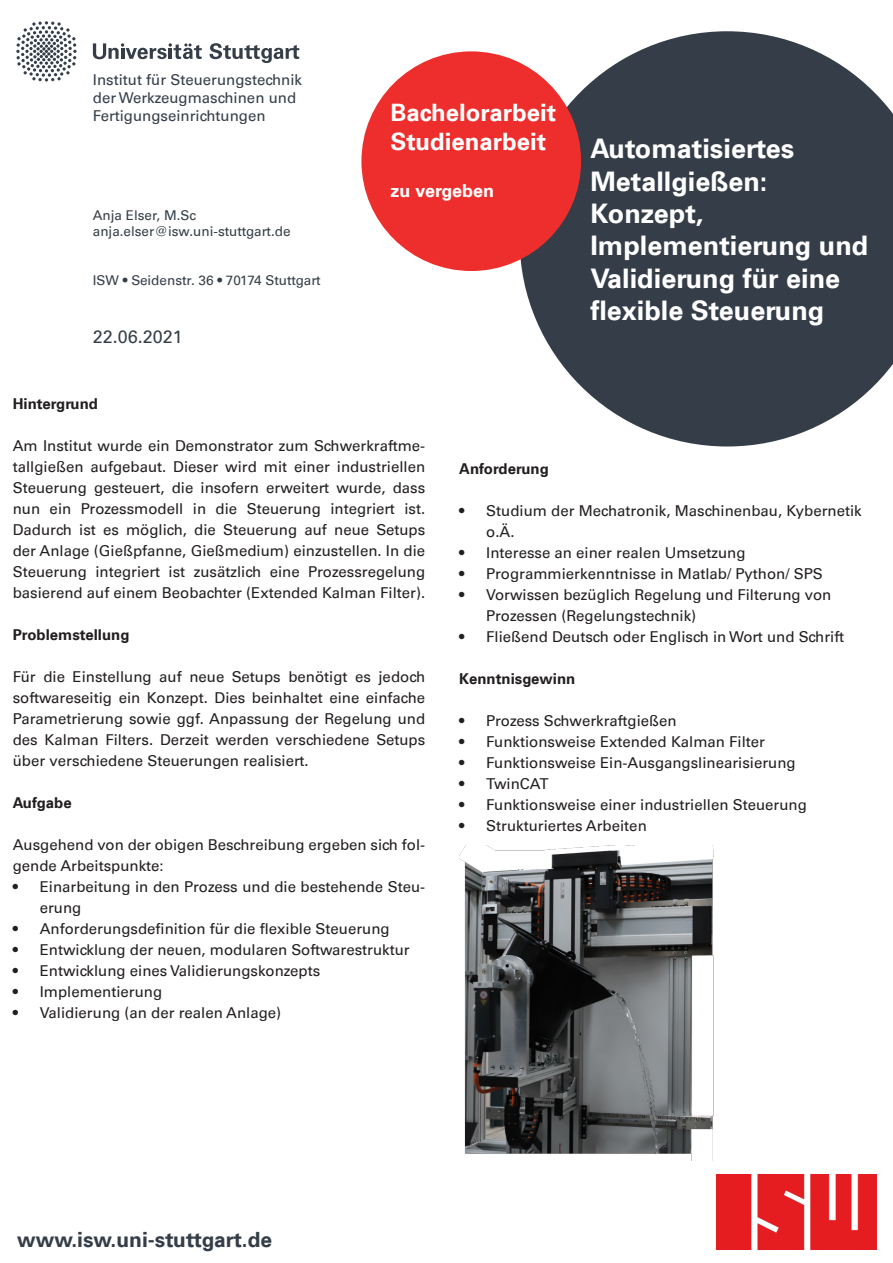
<style>
.page{position:relative;width:893px;height:1263px;background:#fff}
.page>*{position:absolute;margin:0;border:0;box-sizing:border-box;transform-origin:0 0}
.t1{font:27px/32.4px "Universfor Uni S65 Bd";color:#fff}
.t2{font:24px/28.8px "Universfor Uni S65 Bd";color:#fff}
.t3{font:21px "Universfor Uni S65 Bd";color:#353e48}
.t4{font:18px "Universfor Uni S55 Rm";color:#353e48}
.t5{font:18px "Universfor Uni S65 Bd";color:#fff}
.Fließtext{font:15px/21px "Universfor Uni S55 Rm";color:#231f20}
.t6{font:15px/18px "Universfor Uni S55 Rm";color:#353e48}
.t7{font:15px "Universfor Uni S65 Bd";color:#231f20}
.t8{font:13.5px "Universfor Uni S55 Rm";color:#353e48}
</style>
<div class="page">
<svg style="left:16px;top:21px;width:61px;height:61px"></svg>
<svg style="left:210px;top:43px;width:89px;height:20px"></svg>
<svg style="left:93px;top:43px;width:109px;height:16px"></svg>
<img style="left:717px;top:1174px;width:160px;height:75px">
<svg style="left:520px;top:31px;width:373px;height:415px;fill:#353e48"></svg>
<div style="left:361px;top:51px;width:220px;height:220px;background:#ee2e2c;border-radius:50%"></div>
<img style="left:459px;top:845px;width:254px;height:315px">
<p class="t6" style="left:93px;top:70px;width:211px">Institut für Steuerungstechnik</p>
<p class="t6" style="left:93px;top:88px;width:205px">der Werkzeugmaschinen und<br>Fertigungseinrichtungen</p>
<p class="t8" style="left:93px;top:206px;width:105px">Anja Elser, M.Sc</p>
<p class="t8" style="left:93px;top:222px;width:199px">anja.elser@isw.uni-stuttgart.de</p>
<p class="t8" style="left:93px;top:271px;width:229px">ISW • Seidenstr. 36 • 70174 Stuttgart</p>
<p class="t4" style="left:93px;top:324px;width:92px">22.06.2021</p>
<p class="t2" style="left:390px;top:97px;width:167px">Bachelorarbeit<br>Studienarbeit</p>
<p class="t5" style="left:390px;top:178px;width:105px">zu vergeben</p>
<p class="t1" style="left:590px;top:131px;width:279px">Automatisiertes<br>Metallgießen:<br>Konzept,<br>Implementierung und<br>Validierung für eine flexible Steuerung</p>
<p class="t7" style="left:13px;top:393px;width:87px">Hintergrund</p>
<p class="Fließtext" style="left:13px;top:435px;width:414px;text-align:justify">Am Institut wurde ein Demonstrator zum Schwerkraftme&shy;tallgießen aufgebaut. Dieser wird mit einer industriellen Steuerung gesteuert, die insofern erweitert wurde, dass nun ein Prozessmodell in die Steuerung integriert ist.<br>Dadurch ist es möglich, die Steuerung auf neue Setups der Anlage (Gießpfanne, Gießmedium) einzustellen. In die Steuerung integriert ist zusätzlich eine Prozessregelung basierend auf einem Beobachter (Extended Kalman Filter).</p>
<p class="t7" style="left:13px;top:624px;width:118px">Problemstellung</p>
<p class="Fließtext" style="left:13px;top:666px;width:414px;text-align:justify">Für die Einstellung auf neue Setups benötigt es jedoch softwareseitig ein Konzept. Dies beinhaltet eine einfache Parametrierung sowie ggf. Anpassung der Regelung und des Kalman Filters. Derzeit werden verschiedene Setups über verschiedene Steuerungen realisiert.</p>
<p class="t7" style="left:13px;top:792px;width:60px">Aufgabe</p>
<p class="Fließtext" style="left:13px;top:834px;width:414px">Ausgehend von der obigen Beschreibung ergeben sich fol&shy;gende Arbeitspunkte:</p>
<p class="Fließtext" style="left:40px;top:876px;width:387px;text-indent:-27px">• Einarbeitung in den Prozess und die bestehende Steu&shy;erung</p>
<p class="Fließtext" style="left:13px;top:918px;width:378px">• Anforderungsdefinition für die flexible Steuerung</p>
<p class="Fließtext" style="left:13px;top:939px;width:398px">• Entwicklung der neuen, modularen Softwarestruktur</p>
<p class="Fließtext" style="left:13px;top:960px;width:309px">• Entwicklung eines Validierungskonzepts</p>
<p class="Fließtext" style="left:13px;top:981px;width:151px">• Implementierung</p>
<p class="Fließtext" style="left:13px;top:1002px;width:270px">• Validierung (an der realen Anlage)</p>
<p class="t7" style="left:459px;top:458px;width:91px">Anforderung</p>
<p class="Fließtext" style="left:486px;top:499px;width:377px;text-indent:-27px">• Studium der Mechatronik, Maschinenbau, Kybernetik o.Ä.</p>
<p class="Fließtext" style="left:459px;top:541px;width:288px">• Interesse an einer realen Umsetzung</p>
<p class="Fließtext" style="left:459px;top:562px;width:365px">• Programmierkenntnisse in Matlab/ Python/ SPS</p>
<p class="Fließtext" style="left:486px;top:583px;width:347px;text-indent:-27px">• Vorwissen bezüglich Regelung und Filterung von<br>Prozessen (Regelungstechnik)</p>
<p class="Fließtext" style="left:459px;top:625px;width:386px">• Fließend Deutsch oder Englisch in Wort und Schrift</p>
<p class="t7" style="left:459px;top:668px;width:118px">Kenntnisgewinn</p>
<p class="Fließtext" style="left:459px;top:709px;width:219px">• Prozess Schwerkraftgießen</p>
<p class="Fließtext" style="left:459px;top:730px;width:307px">• Funktionsweise Extended Kalman Filter</p>
<p class="Fließtext" style="left:459px;top:751px;width:338px">• Funktionsweise Ein-Ausgangslinearisierung</p>
<p class="Fließtext" style="left:459px;top:772px;width:91px">• TwinCAT</p>
<p class="Fließtext" style="left:459px;top:793px;width:349px">• Funktionsweise einer industriellen Steuerung</p>
<p class="Fließtext" style="left:459px;top:814px;width:189px">• Strukturiertes Arbeiten</p>
<p class="t3" style="left:17px;top:1225px;width:257px">www.isw.uni-stuttgart.de</p>
</div>
